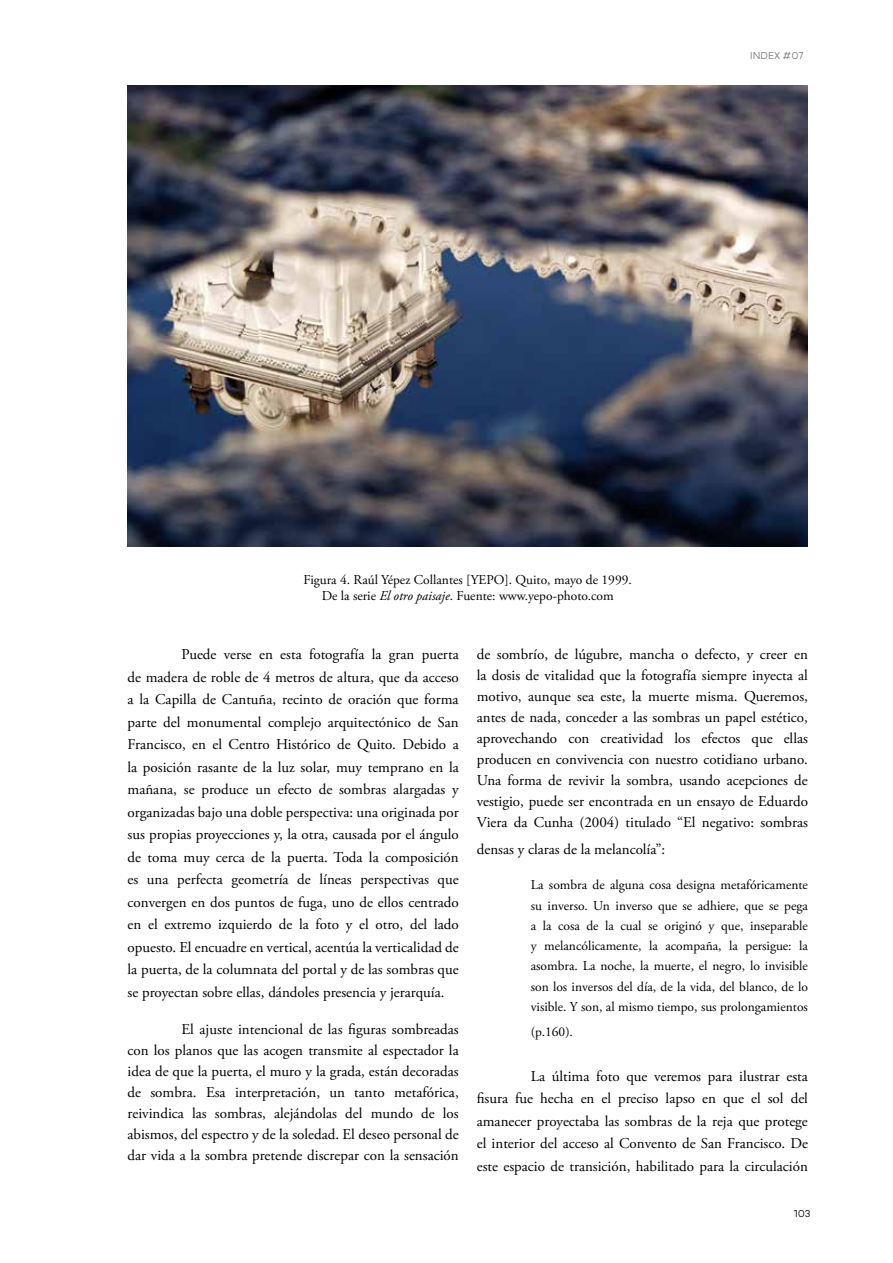
<style>
.page{position:relative;width:893px;height:1263px;background:#fff}
.page>*{position:absolute;margin:0;border:0;box-sizing:border-box;transform-origin:0 0}
.t1{font:15px/22.5px "Adobe Garamond Pro";color:#000;text-align:justify}
.t2{font:13.5px/20.2px "Adobe Garamond Pro";color:#000;text-align:justify}
.t3{font:300 12px "Grold";color:#77787b}
.t4{font:300 12px "Grold";color:#000}
.s1{font-style:italic}
</style>
<div class="page">
<img style="left:128px;top:85px;width:680px;height:461px">
<p class="t3" style="left:750px;top:48px;width:55px">INDEX #07</p>
<p class="t2" style="left:304px;top:572px;width:330px;line-height:16.2px;text-align:center">Figura 4. Raúl Yépez Collantes [YEPO]. Quito, mayo de 1999.<br>De la serie <span class="s1">El otro paisaje</span>. Fuente: www.yepo-photo.com</p>
<p class="t1" style="left:128px;top:644px;width:333px;text-indent:54px">Puede verse en esta fotografía la gran puerta de madera de roble de 4 metros de altura, que da acceso a la Capilla de Cantuña, recinto de oración que forma parte del monumental complejo arquitectónico de San Francisco, en el Centro Histórico de Quito. Debido a la posición rasante de la luz solar, muy temprano en la mañana, se produce un efecto de sombras alargadas y organizadas bajo una doble perspectiva: una originada por sus propias proyecciones y, la otra, causada por el ángulo de toma muy cerca de la puerta. Toda la composición es una perfecta geometría de líneas perspectivas que convergen en dos puntos de fuga, uno de ellos centrado en el extremo izquierdo de la foto y el otro, del lado opuesto. El encuadre en vertical, acentúa la verticalidad de la puerta, de la columnata del portal y de las sombras que se proyectan sobre ellas, dándoles presencia y jerarquía.</p>
<p class="t1" style="left:128px;top:1019px;width:333px;line-height:21px;text-indent:54px">El ajuste intencional de las figuras sombreadas con los planos que las acogen transmite al espectador la idea de que la puerta, el muro y la grada, están decoradas de sombra. Esa interpretación, un tanto metafórica, reivindica las sombras, alejándolas del mundo de los abismos, del espectro y de la soledad. El deseo personal de dar vida a la sombra pretende discrepar con la sensación</p>
<p class="t1" style="left:477px;top:644px;width:333px;line-height:21px">de sombrío, de lúgubre, mancha o defecto, y creer en la dosis de vitalidad que la fotografía siempre inyecta al motivo, aunque sea este, la muerte misma. Queremos, antes de nada, conceder a las sombras un papel estético, aprovechando con creatividad los efectos que ellas producen en convivencia con nuestro cotidiano urbano.<br>Una forma de revivir la sombra, usando acepciones de vestigio, puede ser encontrada en un ensayo de Eduardo Viera da Cunha (2004) titulado “El negativo: sombras</p>
<p class="t1" style="left:477px;top:839px;width:190px">densas y claras de la melancolía”:</p>
<p class="t2" style="left:531px;top:875px;width:279px">La sombra de alguna cosa designa metafóricamente su inverso. Un inverso que se adhiere, que se pega a la cosa de la cual se originó y que, inseparable y melancólicamente, la acompaña, la persigue: la asombra. La noche, la muerte, el negro, lo invisible son los inversos del día, de la vida, del blanco, de lo visible. Y son, al mismo tiempo, sus prolongamientos</p>
<p class="t2" style="left:531px;top:1022px;width:44px">(p.160).</p>
<p class="t1" style="left:477px;top:1065px;width:333px;text-indent:54px">La última foto que veremos para ilustrar esta fisura fue hecha en el preciso lapso en que el sol del amanecer proyectaba las sombras de la reja que protege el interior del acceso al Convento de San Francisco. De este espacio de transición, habilitado para la circulación</p>
<p class="t4" style="left:794px;top:1206px;width:19px">103</p>
</div>
